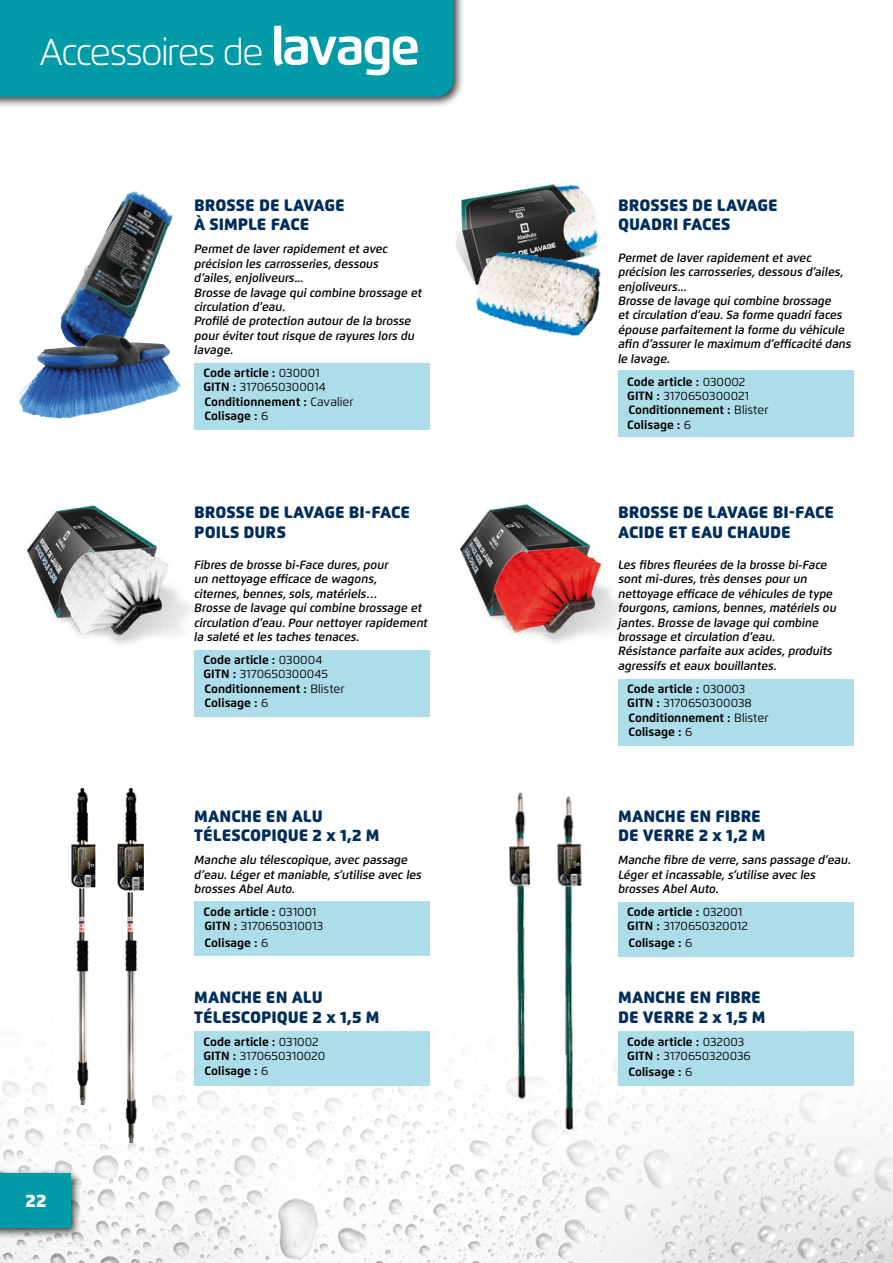
<style>
.page{position:relative;width:893px;height:1263px;background:#fff}
.page>*{position:absolute;margin:0;border:0;box-sizing:border-box;transform-origin:0 0}
.t1{font:300 37.05px "Flexo";letter-spacing:-.05em;color:#fff}
.t2{font:900 18px "Flexo";color:#fff}
.t3{font:900 16.5px/19.8px "Flexo";color:#002d5a}
.t4{font:italic 600 12px/14.4px "Flexo";color:#000}
.t5{font:700 12px/14.4px "Flexo";color:#000}
.t6{font:12px/14.4px "Flexo";color:#000}
.s1{font-weight:700;font-size:52.5px}
.s2{font-weight:400}
.s3{font-weight:700}
</style>
<div class="page">
<img style="left:0;top:955px;width:893px;height:308px">
<div style="left:618px;top:370px;width:236px;height:67px;background:#aeddea"></div>
<div style="left:194px;top:901px;width:236px;height:54px;background:#aeddea"></div>
<div style="left:194px;top:1031px;width:236px;height:55px;background:#aeddea"></div>
<div style="left:194px;top:650px;width:236px;height:67px;background:#aeddea"></div>
<div style="left:618px;top:902px;width:236px;height:54px;background:#aeddea"></div>
<div style="left:618px;top:1031px;width:236px;height:55px;background:#aeddea"></div>
<div style="left:618px;top:679px;width:236px;height:66px;background:#aeddea"></div>
<div style="left:194px;top:363px;width:236px;height:67px;background:#aeddea"></div>
<div style="left:0;top:1168px;width:81px;height:71px;background:#000;opacity:.75"></div>
<div style="left:0;top:1173px;width:70px;height:55px;background:#009ba7"></div>
<div style="left:0;top:0;width:465px;height:108px;background:#000;opacity:.75"></div>
<div style="left:0;top:0;width:453px;height:97px;background:#009ba7"></div>
<img style="left:55px;top:789px;width:56px;height:315px">
<img style="left:112px;top:789px;width:39px;height:221px">
<img style="left:112px;top:1010px;width:39px;height:132px">
<img style="left:508px;top:792px;width:25px;height:315px">
<img style="left:548px;top:796px;width:40px;height:217px">
<img style="left:548px;top:1013px;width:40px;height:127px">
<img style="left:27px;top:505px;width:178px;height:157px">
<img style="left:456px;top:184px;width:139px;height:81px">
<img style="left:465px;top:212px;width:136px;height:124px">
<img style="left:60px;top:192px;width:72px;height:163px">
<img style="left:16px;top:338px;width:75px;height:79px">
<img style="left:460px;top:504px;width:164px;height:139px">
<h1 class="t1" style="left:39px;top:29px;width:383px">Accessoires de <span class="s1">lavage</span></h1>
<h3 class="t3" style="left:194px;top:195px;width:152px">BROSSE DE LAVAGE<br>À SIMPLE FACE</h3>
<p class="t4" style="left:194px;top:242px;width:229px">Permet de laver rapidement et avec précision les carrosseries, dessous<br>d’ailes, enjoliveurs...<br>Brosse de lavage qui combine brossage et circulation d’eau.<br>Profilé de protection autour de la brosse pour éviter tout risque de rayures lors du lavage.</p>
<p class="t5" style="left:203px;top:366px;width:152px">Code article : <span class="s2">030001<br></span>GITN : <span class="s2">3170650300014<br></span>Conditionnement : <span class="s2">Cavalier<br></span>Colisage : <span class="s2">6</span></p>
<h3 class="t3" style="left:194px;top:502px;width:218px">BROSSE DE LAVAGE BI-FACE<br>POILS DURS</h3>
<p class="t4" style="left:194px;top:558px;width:235px">Fibres de brosse bi-Face dures, pour<br>un nettoyage efficace de wagons,<br>citernes, bennes, sols, matériels…<br>Brosse de lavage qui combine brossage et circulation d’eau. Pour nettoyer rapidement la saleté et les taches tenaces.</p>
<p class="t5" style="left:203px;top:652px;width:143px">Code article : <span class="s2">030004<br></span>GITN : <span class="s2">3170650300045<br></span>Conditionnement : <span class="s2">Blister<br></span>Colisage : <span class="s2">6</span></p>
<h3 class="t3" style="left:194px;top:806px;width:187px">MANCHE EN ALU<br>TÉLESCOPIQUE 2 x 1,2 M</h3>
<p class="t4" style="left:194px;top:853px;width:229px">Manche alu télescopique, avec passage d’eau. Léger et maniable, s’utilise avec les brosses Abel Auto.</p>
<p class="t6" style="left:203px;top:904px;width:121px"><span class="s3">Code article :</span> 031001<br><span class="s3">GITN :</span> 3170650310013</p>
<p class="t5" style="left:205px;top:935px;width:65px">Colisage : <span class="s2">6</span></p>
<h2 class="t2" style="left:26px;top:1189px;width:23px">22</h2>
<h3 class="t3" style="left:194px;top:987px;width:187px">MANCHE EN ALU<br>TÉLESCOPIQUE 2 x 1,5 M</h3>
<p class="t5" style="left:203px;top:1034px;width:123px">Code article : <span class="s2">031002<br></span>GITN : <span class="s2">3170650310020<br></span>Colisage : <span class="s2">6</span></p>
<h3 class="t3" style="left:618px;top:195px;width:161px">BROSSES DE LAVAGE<br>QUADRI FACES</h3>
<p class="t4" style="left:618px;top:250px;width:235px">Permet de laver rapidement et avec précision les carrosseries, dessous d’ailes, enjoliveurs...<br>Brosse de lavage qui combine brossage<br>et circulation d’eau. Sa forme quadri faces épouse parfaitement la forme du véhicule afin d’assurer le maximum d’efficacité dans le lavage.</p>
<p class="t5" style="left:627px;top:374px;width:143px">Code article : <span class="s2">030002<br></span>GITN : <span class="s2">3170650300021<br></span>Conditionnement : <span class="s2">Blister<br></span>Colisage : <span class="s2">6</span></p>
<h3 class="t3" style="left:618px;top:502px;width:218px">BROSSE DE LAVAGE BI-FACE<br>ACIDE ET EAU CHAUDE</h3>
<p class="t4" style="left:618px;top:558px;width:220px">Les fibres fleurées de la brosse bi-Face sont mi-dures, très denses pour un nettoyage efficace de véhicules de type fourgons, camions, bennes, matériels ou jantes. Brosse de lavage qui combine brossage et circulation d’eau.<br>Résistance parfaite aux acides, produits agressifs et eaux bouillantes.</p>
<p class="t5" style="left:627px;top:681px;width:143px">Code article : <span class="s2">030003<br></span>GITN : <span class="s2">3170650300038<br></span>Conditionnement : <span class="s2">Blister<br></span>Colisage : <span class="s2">6</span></p>
<h3 class="t3" style="left:618px;top:806px;width:149px">MANCHE EN FIBRE<br>DE VERRE 2 x 1,2 M</h3>
<p class="t4" style="left:618px;top:853px;width:234px">Manche fibre de verre, sans passage d’eau.<br>Léger et incassable, s’utilise avec les brosses Abel Auto.</p>
<p class="t6" style="left:627px;top:904px;width:122px"><span class="s3">Code article :</span> 032001<br><span class="s3">GITN :</span> 3170650320012</p>
<p class="t5" style="left:628px;top:935px;width:65px">Colisage : <span class="s2">6</span></p>
<h3 class="t3" style="left:618px;top:987px;width:149px">MANCHE EN FIBRE<br>DE VERRE 2 x 1,5 M</h3>
<p class="t6" style="left:627px;top:1034px;width:125px"><span class="s3">Code article :</span> 032003<br><span class="s3">GITN :</span> 3170650320036</p>
<p class="t5" style="left:628px;top:1065px;width:65px">Colisage : <span class="s2">6</span></p>
</div>
